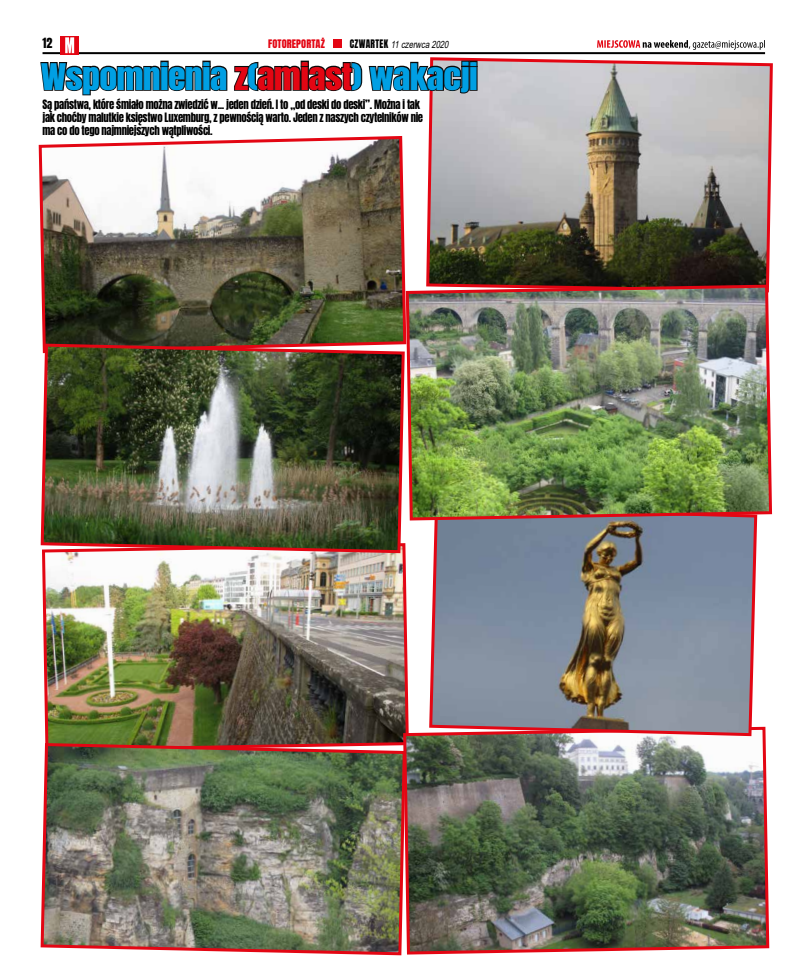
<style>
.page{position:relative;width:794px;height:978px;background:#fff}
.page>*{position:absolute;margin:0;border:0;box-sizing:border-box;transform-origin:0 0}
.t1{font:31.2px "Anton";letter-spacing:-.02em;color:#009fe3;scale:1.15 1}
.t2{font:12px "Anton";color:#000}
.t3{font:11px/13.2px "Anton";letter-spacing:-.03em;color:#000}
.t4{font:italic 10px "Arial";color:#000;scale:.77 1}
.t5{font:10px "Anton";letter-spacing:.01em;color:#e30613}
.s1{font-family:"Anton";font-style:normal}
.s2{color:#e30613}
</style>
<div class="page">
<svg style="left:597px;top:40px;width:168px;height:10px"></svg>
<hr style="left:43px;top:52px;width:722px;height:2px;background:#000">
<div style="left:61px;top:36px;width:18px;height:18px;background:#e30613"></div>
<svg style="left:65px;top:37px;width:9px;height:16px"></svg>
<div style="left:333px;top:39px;width:9px;height:9px;background:#e30613"></div>
<img style="left:426px;top:57px;width:347px;height:226px">
<img style="left:42px;top:555px;width:367px;height:187px">
<img style="left:38px;top:136px;width:368px;height:206px">
<svg style="left:40px;top:60px;width:438px;height:40px"></svg>
<img style="left:40px;top:342px;width:366px;height:213px">
<img style="left:401px;top:725px;width:369px;height:230px">
<svg style="left:427px;top:522px;width:331px;height:216px;background:#878791"></svg>
<img style="left:40px;top:742px;width:367px;height:214px">
<img style="left:404px;top:283px;width:369px;height:239px">
<p class="t2" style="left:43px;top:37px;width:12px">12</p>
<p class="t5" style="left:268px;top:39px;width:58px">FOTOREPORTAŻ</p>
<p class="t4" style="left:350px;top:37px;width:133px"><span class="s1">C Z W A R T E K</span> 11czerwca2020</p>
<h1 class="t1" style="left:41px;top:61px;width:381px">Wspomnienia <span class="s2">z</span>(<span class="s2">amiast</span>) wakacji</h1>
<p class="t3" style="left:43px;top:99px;width:382px">Są państwa, które śmiało można zwiedzić w... jeden dzień. I to „od deski do deski”. Można i tak jak choćby malutkie księstwo Luxemburg, z pewnością warto. Jeden z naszych czytelników nie ma co do tego najmniejszych wątpliwości.</p>
</div>
